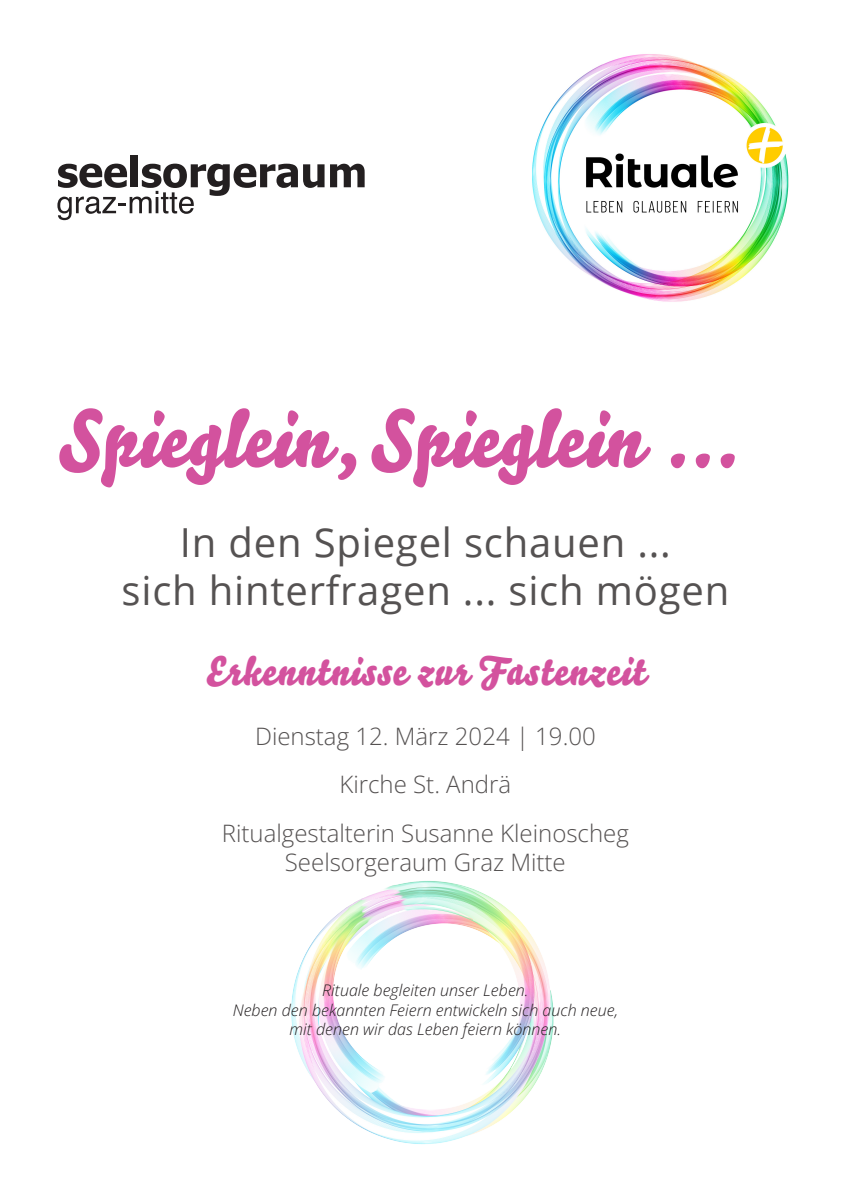
<style>
.page{position:relative;width:848px;height:1197px;background:#fff}
.page>*{position:absolute;margin:0;border:0;box-sizing:border-box;transform-origin:0 0}
.t1{font:80px "Bello Script";color:#d3529e}
.t2{font:40px/48px "Open Sans";letter-spacing:.02em;color:#555252;text-align:center}
.t3{font:40px "Bello Script";letter-spacing:.02em;color:#d3529e}
.text{font:300 24px/28.8px "Open Sans";color:#555252;text-align:center}
.rituale{font:italic 300 16px/19.2px "Open Sans";color:#231f20;text-align:center}
</style>
<div class="page">
<img style="left:532px;top:54px;width:257px;height:248px">
<div style="left:131px;top:155px;width:7px;height:32px;background:#231f20"></div>
<svg style="left:330px;top:164px;width:34px;height:23px"></svg>
<svg style="left:57px;top:164px;width:267px;height:56px"></svg>
<img style="left:291px;top:881px;width:263px;height:263px">
<p class="t1" style="left:58px;top:380px;width:683px">Spieglein, Spieglein ...</p>
<p class="t2" style="left:122px;top:518px;width:609px">In den Spiegel schauen ...<br>sich hinterfragen ... sich mögen</p>
<p class="t3" style="left:205px;top:641px;width:441px">Erkenntnisse zur Fastenzeit</p>
<p class="text" style="left:255px;top:720px;width:342px">Dienstag 12. März 2024 | 19.00</p>
<p class="text" style="left:339px;top:769px;width:173px">Kirche St. Andrä</p>
<p class="text" style="left:222px;top:818px;width:408px">Ritualgestalterin Susanne Kleinoscheg<br>Seelsorgeraum Graz Mitte</p>
<p class="rituale" style="left:322px;top:980px;width:208px">Rituale begleiten unser Leben.</p>
<p class="rituale" style="left:233px;top:999px;width:387px">Neben den bekannten Feiern entwickeln sich auch neue, mit denen wir das Leben feiern können.</p>
</div>
